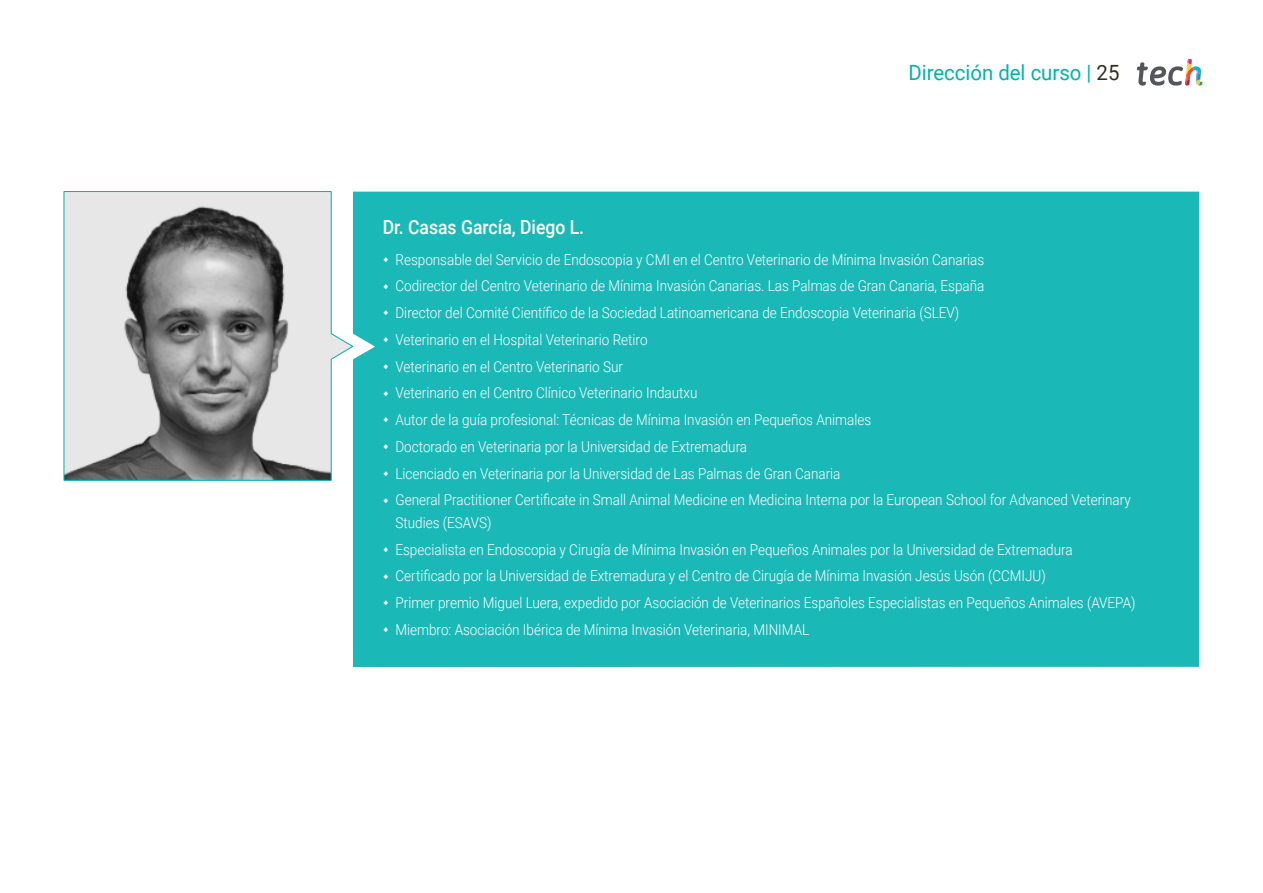
<style>
.page{position:relative;width:1263px;height:893px;background:#fff}
.page>*{position:absolute;margin:0;border:0;box-sizing:border-box;transform-origin:0 0}
.t1{font:21px "Roboto";color:#00b2af}
.t2{font:500 19.5px "Roboto";color:#fff;scale:.9 1}
.t3{font:300 15px/26.7px "Roboto";color:#fff;scale:.9 1}
.s1{color:#312e20}
</style>
<div class="page">
<div style="left:353px;top:192px;width:846px;height:475px;background:#1ab9b7"></div>
<svg style="left:64px;top:191px;width:289px;height:290px;background:#b1b4b4"></svg>
<svg style="left:1137px;top:59px;width:65px;height:27px"></svg>
<svg style="left:384px;top:257px;width:4px;height:5px"></svg>
<svg style="left:384px;top:284px;width:4px;height:5px"></svg>
<svg style="left:384px;top:310px;width:4px;height:5px"></svg>
<svg style="left:384px;top:337px;width:4px;height:5px"></svg>
<svg style="left:384px;top:364px;width:4px;height:5px"></svg>
<svg style="left:384px;top:391px;width:4px;height:5px"></svg>
<svg style="left:384px;top:417px;width:4px;height:5px"></svg>
<svg style="left:384px;top:444px;width:4px;height:5px"></svg>
<svg style="left:384px;top:471px;width:4px;height:5px"></svg>
<svg style="left:384px;top:498px;width:4px;height:5px"></svg>
<svg style="left:384px;top:547px;width:4px;height:5px"></svg>
<svg style="left:384px;top:574px;width:4px;height:5px"></svg>
<svg style="left:384px;top:600px;width:4px;height:5px"></svg>
<svg style="left:384px;top:627px;width:4px;height:5px"></svg>
<h1 class="t1" style="left:908px;top:57px;width:213px">Dirección del curso | <span class="s1">25</span></h1>
<h2 class="t2" style="left:383px;top:213px;width:225px">Dr. Casas García, Diego L.</h2>
<p class="t3" style="left:395px;top:245px;width:819px">Responsable del Servicio de Endoscopia y CMI en el Centro Veterinario de Mínima Invasión Canarias<br>Codirector del Centro Veterinario de Mínima Invasión Canarias. Las Palmas de Gran Canaria, España<br>Director del Comité Científico de la Sociedad Latinoamericana de Endoscopia Veterinaria (SLEV)<br>Veterinario en el Hospital Veterinario Retiro<br>Veterinario en el Centro Veterinario Sur<br>Veterinario en el Centro Clínico Veterinario Indautxu<br>Autor de la guía profesional: Técnicas de Mínima Invasión en Pequeños Animales<br>Doctorado en Veterinaria por la Universidad de Extremadura<br>Licenciado en Veterinaria por la Universidad de Las Palmas de Gran Canaria<br>General Practitioner Certificate in Small Animal Medicine en Medicina Interna por la European School for Advanced Veterinary</p>
<p class="t3" style="left:395px;top:509px;width:824px">Studies (ESAVS)<br>Especialista en Endoscopia y Cirugía de Mínima Invasión en Pequeños Animales por la Universidad de Extremadura Certificado por la Universidad de Extremadura y el Centro de Cirugía de Mínima Invasión Jesús Usón (CCMIJU)<br>Primer premio Miguel Luera, expedido por Asociación de Veterinarios Españoles Especialistas en Pequeños Animales (AVEPA)<br>Miembro: Asociación Ibérica de Mínima Invasión Veterinaria, MINIMAL</p>
</div>
